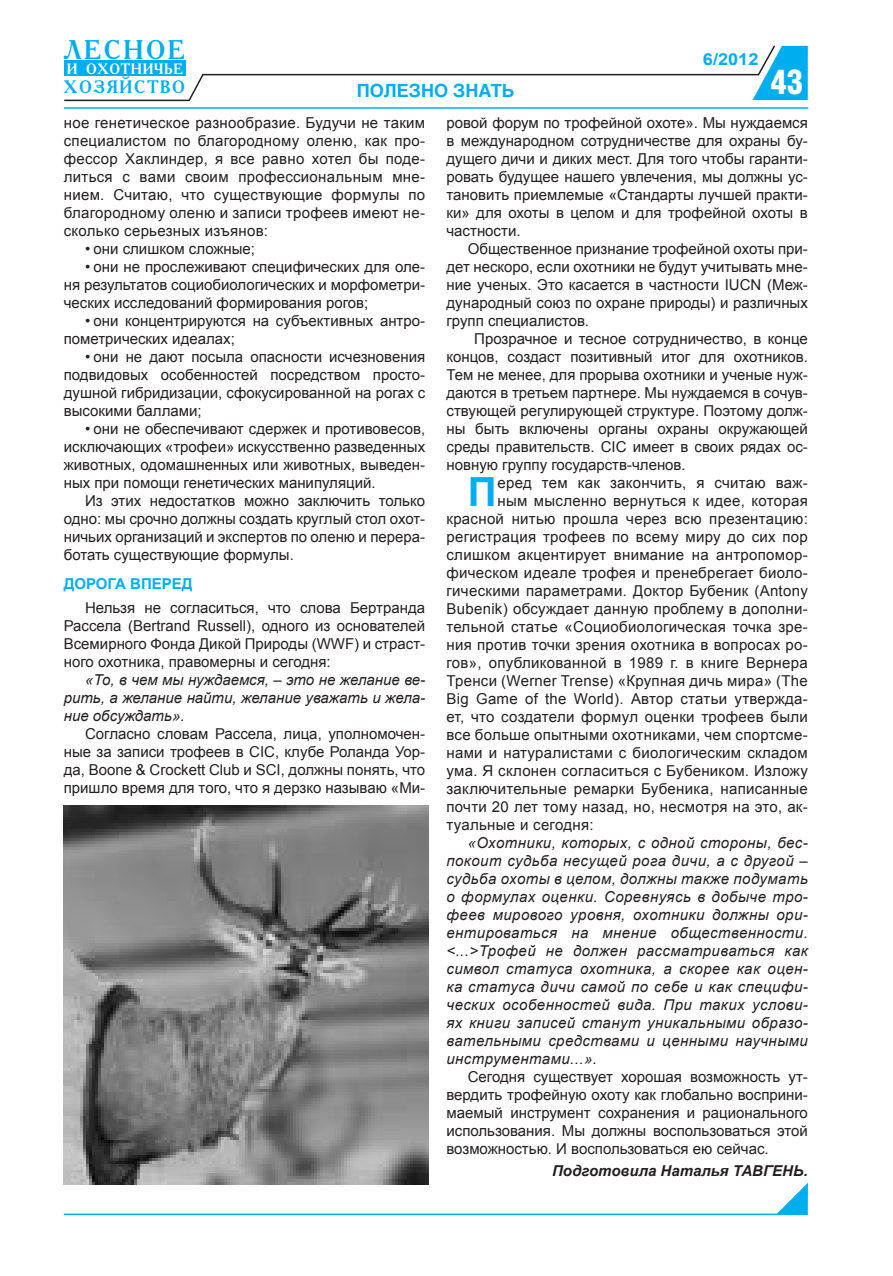
<style>
.page{position:relative;width:893px;height:1276px;background:#fff}
.page>*{position:absolute;margin:0;border:0;box-sizing:border-box;transform-origin:0 0}
.t1{font:700 40.2px "Arial";color:#00aeef}
.t2{font:900 34.5px "Helios Cond";color:#fff;scale:.95 1}
.t3{font:700 27px "Academy C";letter-spacing:.1em;color:#00aeef;scale:.9 1}
.t4{font:700 18px "Helios";color:#00aeef}
.t5{font:700 18px "Academy C";letter-spacing:.1em;color:#00aeef;scale:.9 1}
.t6{font:700 16.5px "Arial";color:#00aeef;scale:1.1 1}
.t7{font:15px/18px "Arial";letter-spacing:.01em;color:#231f20;text-align:justify}
.t8{font:italic 15px/18px "Arial";color:#231f20;text-align:justify}
.t9{font:italic 700 15px "Arial";color:#231f20}
.t10{font:700 15px "Arial";color:#00aeef}
.t11{font:700 15px "Academy C";letter-spacing:.05em;color:#fff;scale:.9 1}
</style>
<div class="page">
<hr style="left:64px;top:1213px;width:744px;height:2px;background:#00aeef">
<svg style="left:776px;top:1183px;width:32px;height:31px"></svg>
<hr style="left:64px;top:107px;width:744px;height:2px;background:#00aeef">
<div style="left:64px;top:61px;width:121px;height:15px;background:#00aeef"></div>
<hr style="left:64px;top:100px;width:126px;height:1px;background:#231f20">
<svg style="left:187px;top:73px;width:18px;height:29px"></svg>
<hr style="left:202px;top:74px;width:557px;height:1px;background:#231f20">
<svg style="left:752px;top:45px;width:56px;height:55px"></svg>
<img style="left:64px;top:805px;width:364px;height:379px">
<h3 class="t3" style="left:64px;top:32px;width:136px">ЛЕСНОЕ</h3>
<p class="t11" style="left:67px;top:59px;width:131px">И ОХОТНИЧЬЕ</p>
<p class="t5" style="left:64px;top:75px;width:136px">ХОЗЯЙСТВО</p>
<p class="t4" style="left:357px;top:80px;width:159px">ПОлезно знать</p>
<p class="t6" style="left:703px;top:48px;width:52px">6/2012</p>
<h2 class="t2" style="left:770px;top:62px;width:36px">43</h2>
<p class="t7" style="left:64px;top:114px;width:363px">ное генетическое разнообразие. Будучи не таким специалистом по благородному оленю, как про&shy;фессор Хаклиндер, я все равно хотел бы поде&shy;литься с вами своим профессиональным мне&shy;нием. Считаю, что существующие формулы по благородному оленю и записи трофеев имеют не&shy;сколько серьезных изъянов:</p>
<p class="t7" style="left:85px;top:240px;width:172px">• они слишком сложные;</p>
<p class="t7" style="left:64px;top:258px;width:363px;text-indent:21px">• они не прослеживают специфических для оле&shy;ня результатов социобиологических и морфометри&shy;ческих исследований формирования рогов;</p>
<p class="t7" style="left:64px;top:312px;width:363px;text-indent:21px">• они концентрируются на субъективных антро&shy;пометрических идеалах;</p>
<p class="t7" style="left:64px;top:348px;width:363px;text-indent:21px">• они не дают посыла опасности исчезновения подвидовых особенностей посредством просто&shy;душной гибридизации, сфокусированной на рогах с высокими баллами;</p>
<p class="t7" style="left:64px;top:420px;width:363px;text-indent:21px">• они не обеспечивают сдержек и противовесов, исключающих «трофеи» искусственно разведенных животных, одомашненных или животных, выведен&shy;ных при помощи генетических манипуляций.</p>
<p class="t7" style="left:64px;top:492px;width:363px;text-indent:21px">Из этих недостатков можно заключить только одно: мы срочно должны создать круглый стол охот&shy;ничьих организаций и экспертов по оленю и перера&shy;ботать существующие формулы.</p>
<p class="t10" style="left:64px;top:574px;width:130px">Дорога вперед</p>
<p class="t7" style="left:64px;top:599px;width:363px;text-indent:21px">Нельзя не согласиться, что слова Бертранда Рассела (Bertrand Russell), одного из основателей Всемирного Фонда Дикой Природы (WWF) и страст&shy;ного охотника, правомерны и сегодня:</p>
<p class="t8" style="left:64px;top:671px;width:363px;text-indent:21px">«То, в чем мы нуждаемся, – это не желание ве&shy;рить, а желание найти, желание уважать и жела&shy;ние обсуждать».</p>
<p class="t7" style="left:64px;top:725px;width:363px;text-indent:21px">Согласно словам Рассела, лица, уполномочен&shy;ные за записи трофеев в CIC, клубе Роланда Уор&shy;да, Boone &amp; Crockett Club и SCI, должны понять, что пришло время для того, что я дерзко называю «Ми-</p>
<p class="t7" style="left:446px;top:114px;width:363px">ровой форум по трофейной охоте». Мы нуждаемся в международном сотрудничестве для охраны бу&shy;дущего дичи и диких мест. Для того чтобы гаранти&shy;ровать будущее нашего увлечения, мы должны ус&shy;тановить приемлемые «Стандарты лучшей практи&shy;ки» для охоты в целом и для трофейной охоты в частности.</p>
<p class="t7" style="left:446px;top:240px;width:363px;text-indent:21px">Общественное признание трофейной охоты при&shy;дет нескоро, если охотники не будут учитывать мне&shy;ние ученых. Это касается в частности IUCN (Меж&shy;дународный союз по охране природы) и различных групп специалистов.</p>
<p class="t7" style="left:446px;top:330px;width:363px;text-indent:28px">Прозрачное и тесное сотрудничество, в конце концов, создаст позитивный итог для охотников.<br>Тем не менее, для прорыва охотники и ученые нуж&shy;даются в третьем партнере. Мы нуждаемся в сочув&shy;ствующей регулирующей структуре. Поэтому долж&shy;ны быть включены органы охраны окружающей среды правительств. CIC имеет в своих рядах ос&shy;новную группу государств-членов.</p>
<h1 class="t1" style="left:468px;top:465px;width:24px">П</h1>
<p class="t7" style="left:497px;top:474px;width:312px">еред тем как закончить, я считаю важ-</p>
<p class="t7" style="left:497px;top:492px;width:312px">ным мысленно вернуться к идее, которая</p>
<p class="t7" style="left:446px;top:510px;width:363px">красной нитью прошла через всю презентацию:</p>
<p class="t7" style="left:446px;top:528px;width:363px">регистрация трофеев по всему миру до сих пор</p>
<p class="t7" style="left:446px;top:546px;width:363px">слишком акцентирует внимание на антропомор-</p>
<p class="t7" style="left:446px;top:564px;width:363px">фическом идеале трофея и пренебрегает биоло-</p>
<p class="t7" style="left:446px;top:582px;width:363px">гическими параметрами. Доктор Бубеник (Antony</p>
<p class="t7" style="left:446px;top:600px;width:363px">Bubenik) обсуждает данную проблему в дополни-</p>
<p class="t7" style="left:446px;top:618px;width:363px">тельной статье «Социобиологическая точка зре-</p>
<p class="t7" style="left:446px;top:636px;width:363px">ния против точки зрения охотника в вопросах ро-</p>
<p class="t7" style="left:446px;top:654px;width:363px">гов», опубликованной в 1989 г. в книге Вернера</p>
<p class="t7" style="left:446px;top:672px;width:363px">Тренси (Werner Trense) «Крупная дичь мира» (The</p>
<p class="t7" style="left:446px;top:690px;width:363px">Big Game of the World). Автор статьи утвержда-</p>
<p class="t7" style="left:446px;top:708px;width:363px">ет, что создатели формул оценки трофеев были</p>
<p class="t7" style="left:446px;top:726px;width:363px">все больше опытными охотниками, чем спортсме-</p>
<p class="t7" style="left:446px;top:744px;width:363px">нами и натуралистами с биологическим складом</p>
<p class="t7" style="left:446px;top:762px;width:363px">ума. Я склонен согласиться с Бубеником. Изложу</p>
<p class="t7" style="left:446px;top:780px;width:363px">заключительные ремарки Бубеника, написанные</p>
<p class="t7" style="left:446px;top:798px;width:363px">почти 20 лет тому назад, но, несмотря на это, ак-</p>
<p class="t7" style="left:446px;top:816px;width:149px">туальные и сегодня:</p>
<p class="t8" style="left:446px;top:834px;width:363px;text-indent:21px">«Охотники, которых, с одной стороны, бес&shy;покоит судьба несущей рога дичи, а с другой – судьба охоты в целом, должны также подумать о формулах оценки. Соревнуясь в добыче тро&shy;феев мирового уровня, охотники должны ори&shy;ентироваться на мнение общественности. &lt;...&gt;Трофей не должен рассматриваться как символ статуса охотника, а скорее как оцен&shy;ка статуса дичи самой по себе и как специфи&shy;ческих особенностей вида. При таких услови&shy;ях книги записей станут уникальными образо&shy;вательными средствами и ценными научными инструментами...».</p>
<p class="t7" style="left:446px;top:1068px;width:363px;text-indent:21px">Сегодня существует хорошая возможность ут&shy;вердить трофейную охоту как глобально восприни&shy;маемый инструмент сохранения и рационального использования. Мы должны воспользоваться этой возможностью. И воспользоваться ею сейчас.</p>
<p class="t9" style="left:552px;top:1161px;width:257px">Подготовила Наталья ТАВГЕНЬ.</p>
</div>
